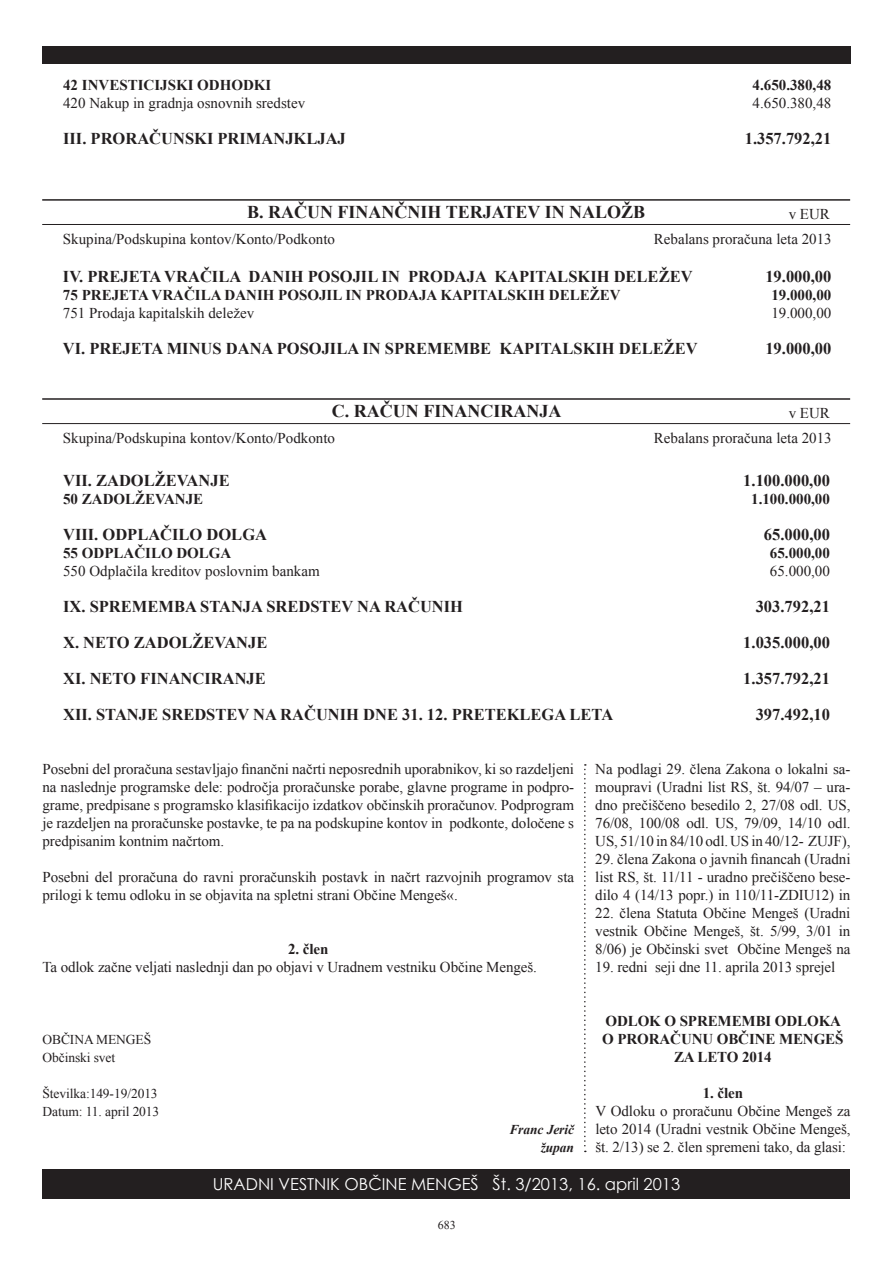
<style>
.page{position:relative;width:893px;height:1263px;background:#fff}
.page>*{position:absolute;margin:0;border:0;box-sizing:border-box;transform-origin:0 0}
.t1{font:700 18px "Times New Roman";color:#231f20}
.t2{font:700 16.5px/36px "Times New Roman";color:#231f20}
.t3{font:16.5px "Century Gothic";color:#fff}
.t4{font:15px/18px "Times New Roman";letter-spacing:-.005em;color:#231f20;text-align:justify}
.t5{font:700 15px/18px "Times New Roman";color:#231f20;text-align:center}
.t6{font:13.5px/18px "Times New Roman";letter-spacing:-.005em;color:#231f20}
.t7{font:italic 700 13.5px/18px "Times New Roman";letter-spacing:-.005em;color:#231f20;text-align:right}
.t8{font:12px "Times New Roman";color:#231f20}
</style>
<div class="page">
<hr style="left:42px;top:199px;width:808px;height:2px;background:#231f20">
<hr style="left:42px;top:224px;width:808px;height:1px;background:#231f20">
<hr style="left:42px;top:398px;width:808px;height:2px;background:#231f20">
<hr style="left:42px;top:423px;width:808px;height:1px;background:#231f20">
<svg style="left:584px;top:764px;width:2px;height:388px"></svg>
<div style="left:43px;top:47px;width:808px;height:17px;background:#231f20"></div>
<div style="left:43px;top:1169px;width:807px;height:30px;background:#231f20"></div>
<p class="t5" style="left:63px;top:76px;width:210px">42 INVESTICIJSKI ODHODKI</p>
<p class="t4" style="left:63px;top:94px;width:244px">420 Nakup in gradnja osnovnih sredstev</p>
<p class="t2" style="left:63px;top:120px;width:284px">III. PRORAČUNSKI PRIMANJKLJAJ</p>
<p class="t5" style="left:753px;top:76px;width:80px">4.650.380,48</p>
<p class="t4" style="left:753px;top:94px;width:80px">4.650.380,48</p>
<p class="t2" style="left:745px;top:120px;width:88px">1.357.792,21</p>
<p class="t1" style="left:247px;top:200px;width:400px">B. RAČUN FINANČNIH TERJATEV IN NALOŽB</p>
<p class="t4" style="left:789px;top:204px;width:43px">v EUR</p>
<p class="t4" style="left:63px;top:230px;width:274px">Skupina/Podskupina kontov/Konto/Podkonto</p>
<p class="t4" style="left:654px;top:230px;width:179px">Rebalans proračuna leta 2013</p>
<p class="t2" style="left:63px;top:258px;width:631px">IV. PREJETA VRAČILA DANIH POSOJIL IN PRODAJA KAPITALSKIH DELEŽEV</p>
<p class="t5" style="left:63px;top:286px;width:559px">75 PREJETA VRAČILA DANIH POSOJIL IN PRODAJA KAPITALSKIH DELEŽEV</p>
<p class="t4" style="left:63px;top:304px;width:193px">751 Prodaja kapitalskih deležev</p>
<p class="t2" style="left:63px;top:330px;width:636px">VI. PREJETA MINUS DANA POSOJILA IN SPREMEMBE KAPITALSKIH DELEŽEV</p>
<p class="t2" style="left:765px;top:258px;width:67px">19.000,00</p>
<p class="t5" style="left:771px;top:286px;width:61px">19.000,00</p>
<p class="t4" style="left:771px;top:304px;width:61px">19.000,00</p>
<p class="t2" style="left:765px;top:330px;width:67px">19.000,00</p>
<p class="t1" style="left:332px;top:399px;width:231px">C. RAČUN FINANCIRANJA</p>
<p class="t4" style="left:789px;top:403px;width:43px">v EUR</p>
<p class="t4" style="left:63px;top:429px;width:274px">Skupina/Podskupina kontov/Konto/Podkonto</p>
<p class="t4" style="left:654px;top:429px;width:179px">Rebalans proračuna leta 2013</p>
<p class="t2" style="left:63px;top:462px;width:168px">VII. ZADOLŽEVANJE</p>
<p class="t5" style="left:63px;top:490px;width:142px">50 ZADOLŽEVANJE</p>
<p class="t2" style="left:63px;top:516px;width:205px">VIII. ODPLAČILO DOLGA</p>
<p class="t5" style="left:63px;top:544px;width:170px">55 ODPLAČILO DOLGA</p>
<p class="t4" style="left:63px;top:562px;width:258px">550 Odplačila kreditov poslovnim bankam</p>
<p class="t2" style="left:63px;top:588px;width:552px">IX. SPREMEMBA STANJA SREDSTEV NA RAČUNIH<br>X. NETO ZADOLŽEVANJE<br>XI. NETO FINANCIRANJE<br>XII. STANJE SREDSTEV NA RAČUNIH DNE 31. 12. PRETEKLEGA LETA</p>
<p class="t2" style="left:743px;top:462px;width:88px">1.100.000,00</p>
<p class="t5" style="left:751px;top:490px;width:80px">1.100.000,00</p>
<p class="t2" style="left:764px;top:516px;width:67px">65.000,00</p>
<p class="t5" style="left:770px;top:544px;width:61px">65.000,00</p>
<p class="t4" style="left:770px;top:562px;width:61px">65.000,00</p>
<p class="t2" style="left:743px;top:588px;width:88px;text-align:right">303.792,21<br>1.035.000,00<br>1.357.792,21<br>397.492,10</p>
<p class="t4" style="left:43px;top:760px;width:533px">Posebni del proračuna sestavljajo finančni načrti neposrednih uporabnikov, ki so razdeljeni na naslednje programske dele: področja proračunske porabe, glavne programe in podpro&shy;grame, predpisane s programsko klasifikacijo izdatkov občinskih proračunov. Podprogram je razdeljen na proračunske postavke, te pa na podskupine kontov in podkonte, določene s predpisanim kontnim načrtom.</p>
<p class="t4" style="left:43px;top:868px;width:533px">Posebni del proračuna do ravni proračunskih postavk in načrt razvojnih programov sta prilogi k temu odloku in se objavita na spletni strani Občine Mengeš«.</p>
<p class="t5" style="left:288px;top:940px;width:42px">2. člen</p>
<p class="t4" style="left:43px;top:958px;width:496px">Ta odlok začne veljati naslednji dan po objavi v Uradnem vestniku Občine Mengeš.</p>
<p class="t6" style="left:43px;top:1030px;width:110px">OBČINA MENGEŠ<br>Občinski svet</p>
<p class="t6" style="left:43px;top:1084px;width:118px">Številka:149-19/2013<br>Datum: 11. april 2013</p>
<p class="t7" style="left:509px;top:1120px;width:66px">Franc Jerič župan</p>
<p class="t4" style="left:595px;top:760px;width:257px">Na podlagi 29. člena Zakona o lokalni sa&shy;moupravi (Uradni list RS, št. 94/07 – ura&shy;dno prečiščeno besedilo 2, 27/08 odl. US, 76/08, 100/08 odl. US, 79/09, 14/10 odl.<br>US, 51/10 in 84/10 odl. US in 40/12- ZUJF),</p>
<p class="t4" style="left:595px;top:850px;width:257px">29. člena Zakona o javnih financah (Uradni list RS, št. 11/11 - uradno prečiščeno bese&shy;dilo 4 (14/13 popr.) in 110/11-ZDIU12) in</p>
<p class="t4" style="left:595px;top:904px;width:257px">22. člena Statuta Občine Mengeš (Uradni vestnik Občine Mengeš, št. 5/99, 3/01 in 8/06) je Občinski svet Občine Mengeš na</p>
<p class="t4" style="left:595px;top:958px;width:241px">19. redni seji dne 11. aprila 2013 sprejel</p>
<p class="t5" style="left:602px;top:1012px;width:243px">ODLOK O SPREMEMBI ODLOKA<br>O PRORAČUNU OBČINE MENGEŠ<br>ZA LETO 2014</p>
<p class="t5" style="left:703px;top:1084px;width:42px">1. člen</p>
<p class="t4" style="left:595px;top:1102px;width:257px">V Odloku o proračunu Občine Mengeš za leto 2014 (Uradni vestnik Občine Mengeš, št. 2/13) se 2. člen spremeni tako, da glasi:</p>
<p class="t3" style="left:213px;top:1172px;width:469px">URADNI VESTNIK OBČINE MENGEŠ Št. 3/2013, 16. april 2013</p>
<p class="t8" style="left:438px;top:1216px;width:19px">683</p>
</div>
